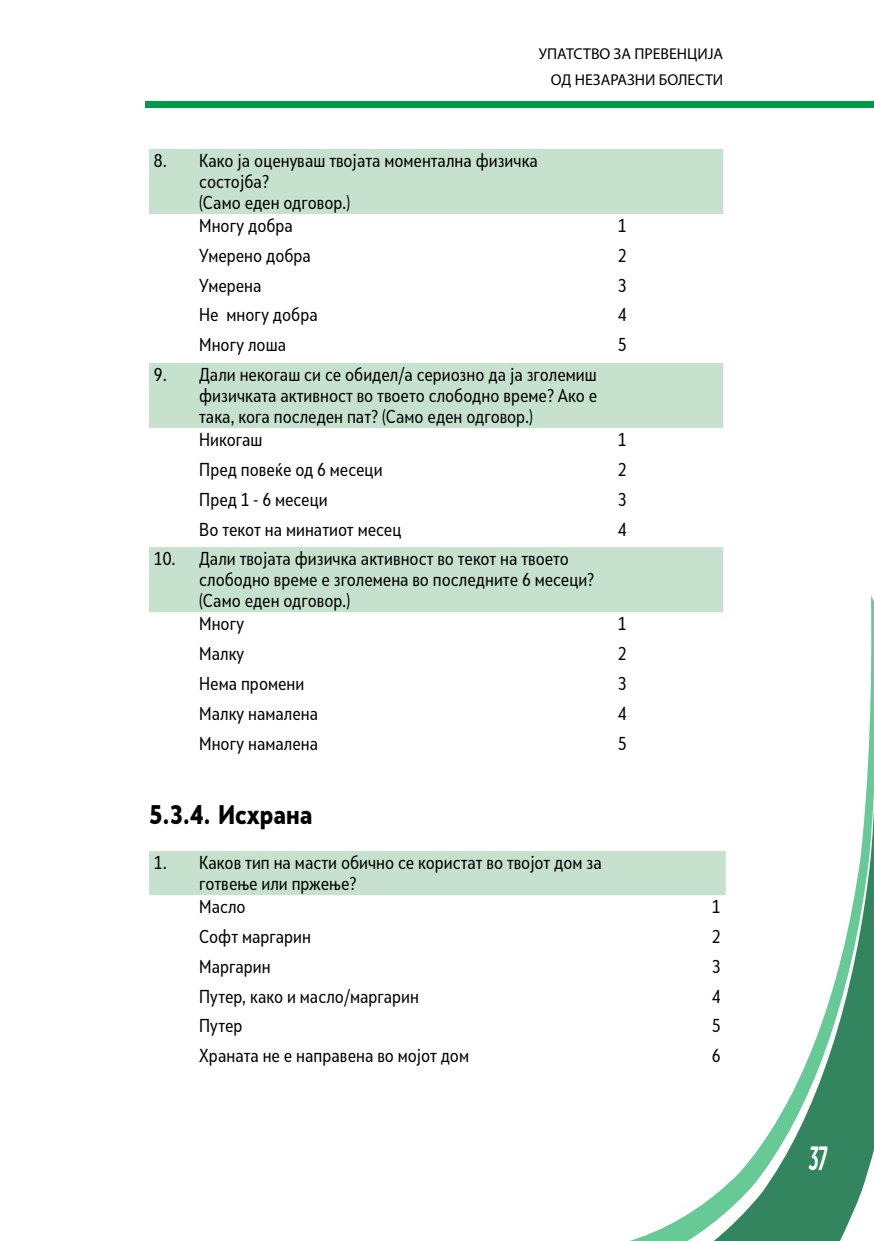
<style>
.page{position:relative;width:874px;height:1241px;background:#fff}
.page>*{position:absolute;margin:0;border:0;box-sizing:border-box;transform-origin:0 0}
.t1{font:700 31.5px "Skola Sans Cn It";color:#fff;scale:.67 1}
.t2{font:900 25.2px "Skola Sans";color:#000;scale:.83 1}
.t3{font:17.5px/21px "Skola Sans Cn";color:#000}
.t4{font:15.75px/25.2px "Myriad Pro";color:#000;text-align:right}
</style>
<div class="page">
<div style="left:146px;top:101px;width:727px;height:6px;background:#00984a"></div>
<svg style="left:624px;top:595px;width:249px;height:645px"></svg>
<svg style="left:711px;top:766px;width:162px;height:474px"></svg>
<svg style="left:149px;top:149px;width:574px;height:463px"></svg>
<div style="left:149px;top:850px;width:576px;height:45px;background:#c6e1ce"></div>
<p class="t4" style="left:538px;top:41px;width:186px">УПАТСТВО ЗА ПРЕВЕНЦИЈА<br>ОД НЕЗАРАЗНИ БОЛЕСТИ</p>
<p class="t3" style="left:199px;top:150px;width:340px;text-indent:-45px">8. Како ја оценуваш твојата моментална физичка состојба?<br>(Само еден одговор.)</p>
<p class="t3" style="left:199px;top:215px;width:95px">Многу добра</p>
<p class="t3" style="left:617px;top:215px;width:10px">1</p>
<p class="t3" style="left:199px;top:245px;width:113px">Умерено добра</p>
<p class="t3" style="left:617px;top:245px;width:10px">2</p>
<p class="t3" style="left:199px;top:274px;width:64px">Умерена</p>
<p class="t3" style="left:617px;top:274px;width:10px">3</p>
<p class="t3" style="left:199px;top:304px;width:120px">Не многу добра</p>
<p class="t3" style="left:617px;top:304px;width:10px">4</p>
<p class="t3" style="left:199px;top:334px;width:88px">Многу лоша</p>
<p class="t3" style="left:617px;top:334px;width:10px">5</p>
<p class="t3" style="left:199px;top:364px;width:399px;text-align:justify;text-indent:-45px">9. Дали некогаш си се обидел/а сериозно да ја зголемиш физичката активност во твоето слободно време? Ако е така, кога последен пат? (Само еден одговор.)</p>
<p class="t3" style="left:199px;top:429px;width:65px">Никогаш</p>
<p class="t3" style="left:617px;top:429px;width:10px">1</p>
<p class="t3" style="left:199px;top:458px;width:185px">Пред повеќе од 6 месеци</p>
<p class="t3" style="left:617px;top:458px;width:10px">2</p>
<p class="t3" style="left:199px;top:488px;width:130px">Пред 1 - 6 месеци</p>
<p class="t3" style="left:617px;top:488px;width:10px">3</p>
<p class="t3" style="left:199px;top:518px;width:203px">Во текот на минатиот месец</p>
<p class="t3" style="left:617px;top:518px;width:10px">4</p>
<p class="t3" style="left:199px;top:548px;width:396px;text-indent:-45px">10. Дали твојата физичка активност во текот на твоето слободно време е зголемена во последните 6 месеци? (Само еден одговор.)</p>
<p class="t3" style="left:199px;top:613px;width:46px">Многу</p>
<p class="t3" style="left:617px;top:613px;width:10px">1</p>
<p class="t3" style="left:199px;top:643px;width:46px">Малку</p>
<p class="t3" style="left:617px;top:643px;width:10px">2</p>
<p class="t3" style="left:199px;top:672px;width:106px">Нема промени</p>
<p class="t3" style="left:617px;top:672px;width:10px">3</p>
<p class="t3" style="left:199px;top:702px;width:120px">Малку намалена</p>
<p class="t3" style="left:617px;top:702px;width:10px">4</p>
<p class="t3" style="left:199px;top:732px;width:120px">Многу намалена</p>
<p class="t3" style="left:617px;top:732px;width:10px">5</p>
<h2 class="t2" style="left:149px;top:798px;width:198px">5.3.4. Исхрана</h2>
<p class="t3" style="left:199px;top:851px;width:404px;text-indent:-45px">1. Каков тип на масти обично се користат во твојот дом за готвење или пржење?</p>
<p class="t3" style="left:199px;top:896px;width:48px">Масло</p>
<p class="t3" style="left:711px;top:896px;width:10px">1</p>
<p class="t3" style="left:199px;top:925px;width:113px">Софт маргарин</p>
<p class="t3" style="left:711px;top:925px;width:10px">2</p>
<p class="t3" style="left:199px;top:955px;width:73px">Маргарин</p>
<p class="t3" style="left:711px;top:955px;width:10px">3</p>
<p class="t3" style="left:199px;top:985px;width:221px">Путер, како и масло/маргарин</p>
<p class="t3" style="left:711px;top:985px;width:10px">4</p>
<p class="t3" style="left:199px;top:1015px;width:45px">Путер</p>
<p class="t3" style="left:711px;top:1015px;width:10px">5</p>
<p class="t3" style="left:199px;top:1044px;width:271px">Храната не е направена во мојот дом</p>
<p class="t3" style="left:711px;top:1044px;width:10px">6</p>
<h1 class="t1" style="left:807px;top:1138px;width:29px">37</h1>
</div>
